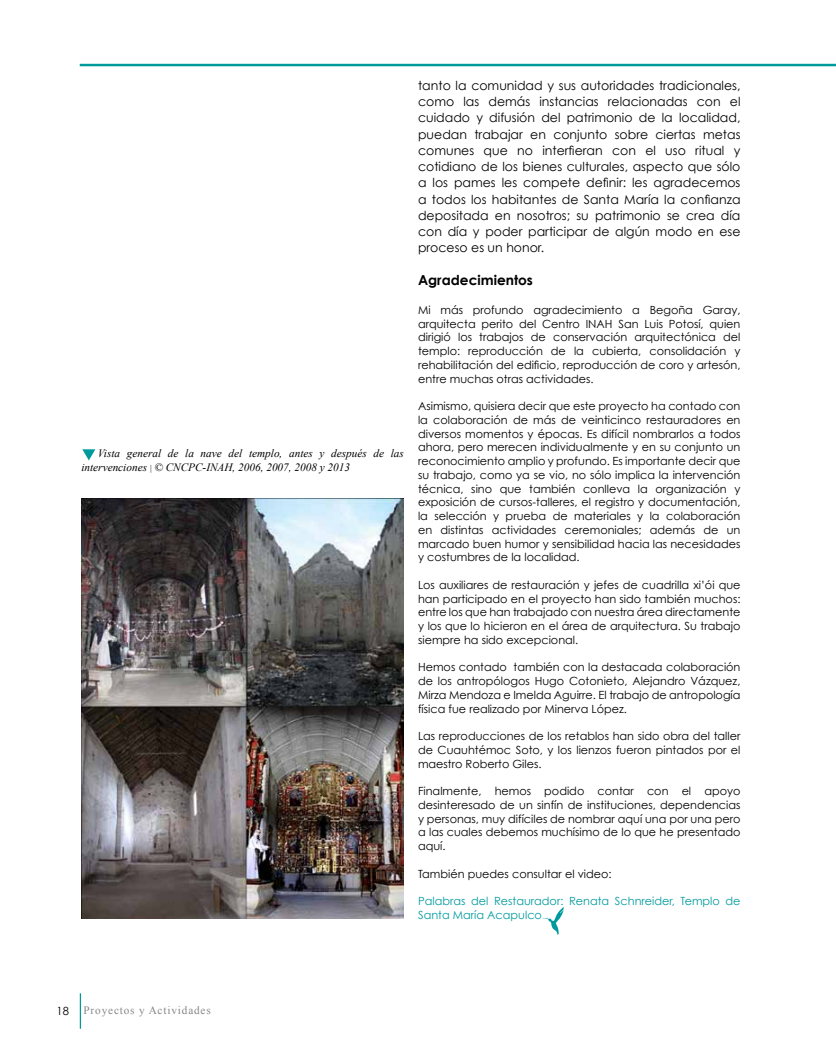
<style>
.page{position:relative;width:836px;height:1061px;background:#fff}
.page>*{position:absolute;margin:0;border:0;box-sizing:border-box;transform-origin:0 0}
.t1{font:700 13.75px "Century Gothic";color:#000}
.t2{font:12.5px/16.2px "Century Gothic";color:#000;text-align:justify}
.t3{font:11.25px/13.8px "Century Gothic";color:#000;text-align:justify}
.t4{font:italic 11.25px/13.5px "Times New Roman";color:#000}
.t5{font:11.25px/13.8px "Century Gothic";color:#009a9d}
.t6{font:11.25px "Times New Roman";letter-spacing:.075em;color:#878787}
.s1{color:#fff}
.s2{font-size:8.75px}
</style>
<div class="page">
<hr style="left:80px;top:993px;width:1px;height:36px;background:#009a9d">
<hr style="left:80px;top:64px;width:756px;height:2px;background:#009a9d">
<img style="left:81px;top:498px;width:322px;height:421px">
<svg style="left:82px;top:449px;width:13px;height:11px"></svg>
<svg style="left:542px;top:906px;width:22px;height:29px"></svg>
<p class="t4" style="left:81px;top:446px;width:324px;text-indent:13px"><span class="s1">l</span>Vista general de la nave del templo, antes y después de las intervenciones <span class="s2">|</span> © CNCPC-INAH, 2006, 2007, 2008 y 2013</p>
<p class="t2" style="left:418px;top:77px;width:324px">tanto la comunidad y sus autoridades tradicionales, como las demás instancias relacionadas con el cuidado y difusión del patrimonio de la localidad, puedan trabajar en conjunto sobre ciertas metas comunes que no interfieran con el uso ritual y cotidiano de los bienes culturales, aspecto que sólo a los pames les compete definir: les agradecemos a todos los habitantes de Santa María la confianza depositada en nosotros; su patrimonio se crea día con día y poder participar de algún modo en ese proceso es un honor.</p>
<p class="t1" style="left:418px;top:271px;width:116px">Agradecimientos</p>
<p class="t3" style="left:418px;top:303px;width:324px">Mi más profundo agradecimiento a Begoña Garay, arquitecta perito del Centro inah</p>
<p class="t3" style="left:418px;top:316px;width:324px;text-indent:200px">San Luis Potosí, quien dirigió los trabajos de conservación arquitectónica del templo: reproducción de la cubierta, consolidación y rehabilitación del edificio, reproducción de coro y artesón, entre muchas otras actividades.</p>
<p class="t3" style="left:418px;top:399px;width:324px">Asimismo, quisiera decir que este proyecto ha contado con la colaboración de más de veinticinco restauradores en diversos momentos y épocas. Es difícil nombrarlos a todos ahora, pero merecen individualmente y en su conjunto un reconocimiento amplio y profundo. Es importante decir que su trabajo, como ya se vio, no sólo implica la intervención técnica, sino que también conlleva la organización y exposición de cursos-talleres, el registro y documentación, la selección y prueba de materiales y la colaboración en distintas actividades ceremoniales; además de un marcado buen humor y sensibilidad hacia las necesidades y costumbres de la localidad.</p>
<p class="t3" style="left:418px;top:578px;width:324px">Los auxiliares de restauración y jefes de cuadrilla xi’ói que han participado en el proyecto han sido también muchos: entre los que han trabajado con nuestra área directamente y los que lo hicieron en el área de arquitectura. Su trabajo siempre ha sido excepcional.</p>
<p class="t3" style="left:418px;top:660px;width:324px">Hemos contado también con la destacada colaboración de los antropólogos Hugo Cotonieto, Alejandro Vázquez, Mirza Mendoza e Imelda Aguirre. El trabajo de antropología física fue realizado por Minerva López.</p>
<p class="t3" style="left:418px;top:729px;width:324px">Las reproducciones de los retablos han sido obra del taller de Cuauhtémoc Soto, y los lienzos fueron pintados por el maestro Roberto Giles.</p>
<p class="t3" style="left:418px;top:784px;width:324px">Finalmente, hemos podido contar con el apoyo desinteresado de un sinfín de instituciones, dependencias y personas, muy difíciles de nombrar aquí una por una pero a las cuales debemos muchísimo de lo que he presentado aquí.</p>
<p class="t3" style="left:418px;top:866px;width:195px">También puedes consultar el video:</p>
<p class="t5" style="left:418px;top:894px;width:324px">Palabras del Restaurador: Renata Schnreider, Templo de<br>Santa María Acapulco</p>
<p class="t3" style="left:57px;top:1003px;width:14px">18</p>
<p class="t6" style="left:84px;top:1002px;width:129px">Proyectos y Actividades</p>
</div>
